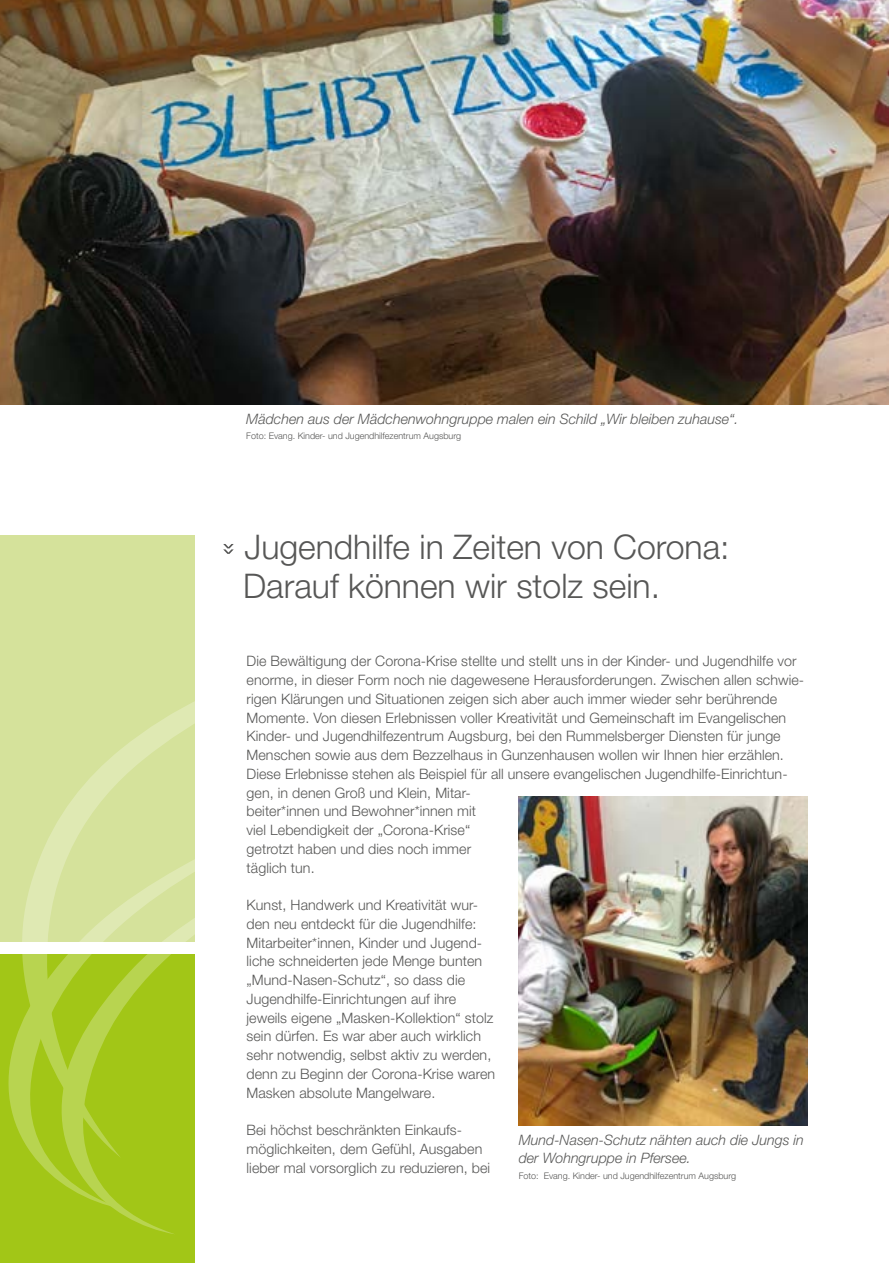
<style>
.page{position:relative;width:893px;height:1263px;background:#fff}
.page>*{position:absolute;margin:0;border:0;box-sizing:border-box;transform-origin:0 0}
.Headline{font:300 33.75px/39px "Helvetica Neue LT Pro";color:#575756}
.Fließtext{font:300 14.25px/18.8px "Helvetica Neue LT Pro";letter-spacing:.005em;color:#575756}
.Fließtext-2{font:italic 300 14.25px/18.8px "Helvetica Neue LT Pro";color:#575756}
.Fließtext-3{font:300 9px "Helvetica Neue LT Pro";color:#575756}
</style>
<div class="page">
<div style="left:0;top:954px;width:195px;height:309px;background:#a2c617"></div>
<div style="left:0;top:535px;width:195px;height:407px;background:#d5e29b"></div>
<svg style="left:41px;top:1158px;width:133px;height:76px"></svg>
<svg style="left:17px;top:701px;width:178px;height:457px"></svg>
<img style="left:0;top:0;width:889px;height:405px">
<svg style="left:223px;top:544px;width:11px;height:10px"></svg>
<img style="left:519px;top:796px;width:289px;height:330px">
<p class="Fließtext-2" style="left:246px;top:409px;width:494px">Mädchen aus der Mädchenwohngruppe malen ein Schild „Wir bleiben zuhause“.</p>
<p class="Fließtext-3" style="left:246px;top:431px;width:217px">Foto: Evang. Kinder- und Jugendhilfezentrum Augsburg</p>
<p class="Headline" style="left:243px;top:527px;width:488px">Jugendhilfe in Zeiten von Corona:<br>Darauf können wir stolz sein.</p>
<p class="Fließtext" style="left:247px;top:652px;width:559px">Die Bewältigung der Corona-Krise stellte und stellt uns in der Kinder- und Jugendhilfe vor enorme, in dieser Form noch nie dagewesene Herausforderungen. Zwischen allen schwie&shy;rigen Klärungen und Situationen zeigen sich aber auch immer wieder sehr berührende Momente. Von diesen Erlebnissen voller Kreativität und Gemeinschaft im Evangelischen Kinder- und Jugendhilfezentrum Augsburg, bei den Rummelsberger Diensten für junge Menschen sowie aus dem Bezzelhaus in Gunzenhausen wollen wir Ihnen hier erzählen.<br>Diese Erlebnisse stehen als Beispiel für all unsere evangelischen Jugendhilfe-Einrichtun&shy;gen, in denen Groß und Klein, Mitar-<br>beiter*innen und Bewohner*innen mit<br>viel Lebendigkeit der „Corona-Krise“<br>getrotzt haben und dies noch immer<br>täglich tun.</p>
<p class="Fließtext" style="left:247px;top:895px;width:250px">Kunst, Handwerk und Kreativität wur&shy;den neu entdeckt für die Jugendhilfe:<br>Mitarbeiter*innen, Kinder und Jugend&shy;liche schneiderten jede Menge bunten „Mund-Nasen-Schutz“, so dass die Jugendhilfe-Einrichtungen auf ihre jeweils eigene „Masken-Kollektion“ stolz sein dürfen. Es war aber auch wirklich sehr notwendig, selbst aktiv zu werden, denn zu Beginn der Corona-Krise waren Masken absolute Mangelware.</p>
<p class="Fließtext" style="left:247px;top:1120px;width:245px">Bei höchst beschränkten Einkaufs&shy;möglichkeiten, dem Gefühl, Ausgaben lieber mal vorsorglich zu reduzieren, bei</p>
<p class="Fließtext-2" style="left:519px;top:1130px;width:287px">Mund-Nasen-Schutz nähten auch die Jungs in der Wohngruppe in Pfersee.</p>
<p class="Fließtext-3" style="left:519px;top:1170px;width:219px">Foto: Evang. Kinder- und Jugendhilfezentrum Augsburg</p>
</div>
